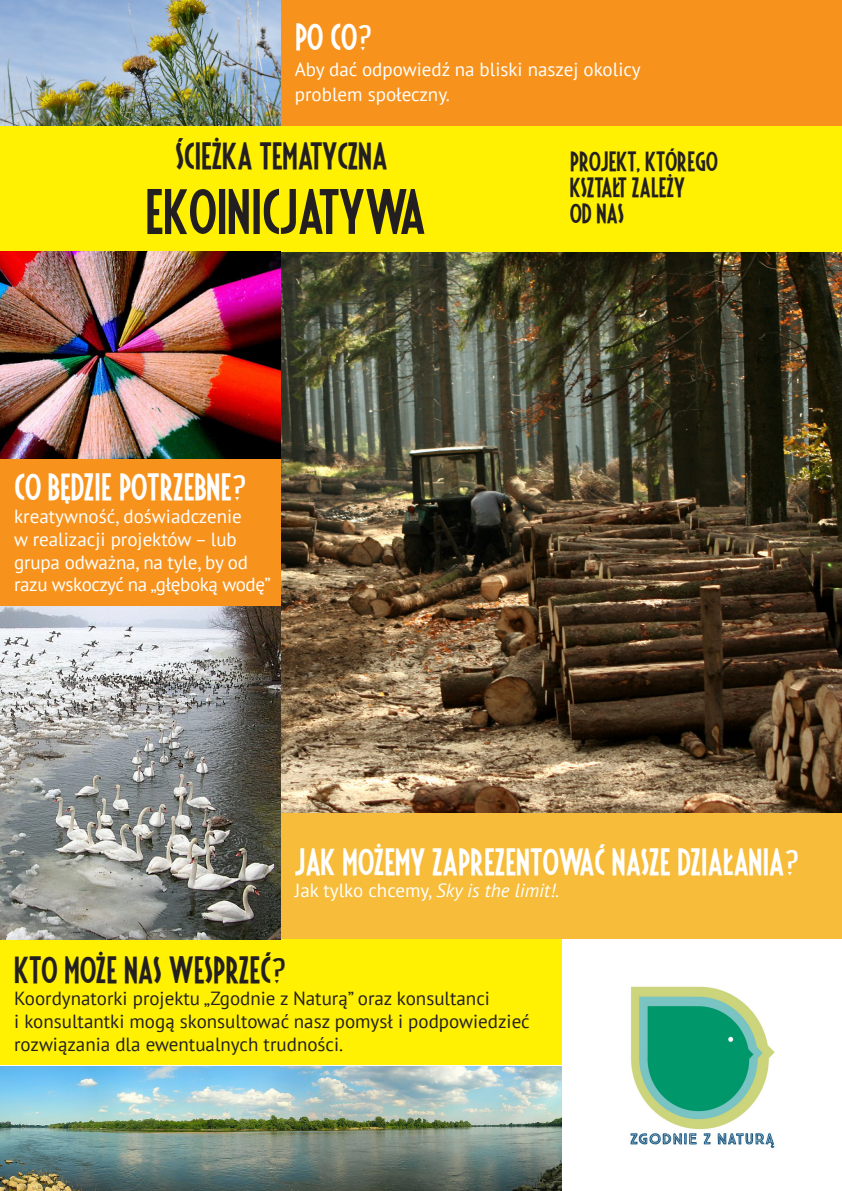
<style>
.page{position:relative;width:842px;height:1191px;background:#fff}
.page>*{position:absolute;margin:0;border:0;box-sizing:border-box;transform-origin:0 0}
.t1{font:51px "Fiesta";color:#231f20}
.t2{font:30px "Fiesta";color:#fff}
.t3{font:30px "Fiesta";color:#231f20}
.t4{font:22px "Fiesta";color:#231f20}
.t5{font:19px/22.8px "PT Sans";color:#fff}
.t6{font:19px/22.8px "PT Sans";color:#231f20}
.s1{font-family:"FL Millenium 4";font-size:32px}
.s2{font-style:italic}
</style>
<div class="page">
<img style="left:281px;top:252px;width:561px;height:561px">
<div style="left:281px;top:813px;width:561px;height:126px;background:#f7bc39"></div>
<div style="left:0;top:939px;width:561px;height:126px;background:#fff101"></div>
<div style="left:0;top:459px;width:281px;height:147px;background:#f7931d"></div>
<div style="left:281px;top:0;width:561px;height:126px;background:#f7931d"></div>
<div style="left:0;top:126px;width:561px;height:126px;background:#fff101"></div>
<img style="left:0;top:606px;width:281px;height:333px">
<img style="left:0;top:252px;width:281px;height:207px">
<img style="left:0;top:0;width:281px;height:126px">
<div style="left:561px;top:126px;width:281px;height:126px;background:#fff101"></div>
<img style="left:630px;top:986px;width:145px;height:162px">
<img style="left:0;top:1066px;width:561px;height:125px">
<p class="t2" style="left:295px;top:19px;width:79px">PO CO<span class="s1">?</span></p>
<p class="t5" style="left:295px;top:57px;width:347px">Aby dać odpowiedź na bliski naszej okolicy</p>
<p class="t5" style="left:295px;top:83px;width:157px">problem społeczny.</p>
<p class="t3" style="left:176px;top:138px;width:220px">ŚCIEŻKA TEMATYCZNA:</p>
<p class="t1" style="left:144px;top:180px;width:282px">EKOINICJATYWA</p>
<p class="t4" style="left:570px;top:147px;width:149px">PROJEKT, KTÓREGO</p>
<p class="t4" style="left:570px;top:174px;width:117px">KSZTAŁT ZALEŻY</p>
<p class="t4" style="left:570px;top:200px;width:55px">OD NAS</p>
<p class="t2" style="left:14px;top:469px;width:234px">CO BĘDZIE POTRZEBNE<span class="s1">?</span></p>
<p class="t5" style="left:14px;top:504px;width:229px">kreatywność, doświadczenie</p>
<p class="t5" style="left:14px;top:527px;width:258px">w realizacji projektów – lub grupa odważna, na tyle, by od razu wskoczyć na „głęboką wodę”</p>
<p class="t2" style="left:295px;top:843px;width:506px">JAK MOŻEMY ZAPREZENTOWAĆ NASZE DZIAŁANIA<span class="s1">?</span></p>
<p class="t5" style="left:295px;top:879px;width:266px">Jak tylko chcemy, <span class="s2">Sky is the limit!</span>.</p>
<p class="t3" style="left:14px;top:951px;width:274px">KTO MOŻE NAS WESPRZEĆ<span class="s1">?</span></p>
<p class="t6" style="left:14px;top:986px;width:477px">Koordynatorki projektu „Zgodnie z Naturą” oraz konsultanci</p>
<p class="t6" style="left:14px;top:1009px;width:517px">i konsultantki mogą skonsultować nasz pomysł i podpowiedzieć rozwiązania dla ewentualnych trudności.</p>
</div>
